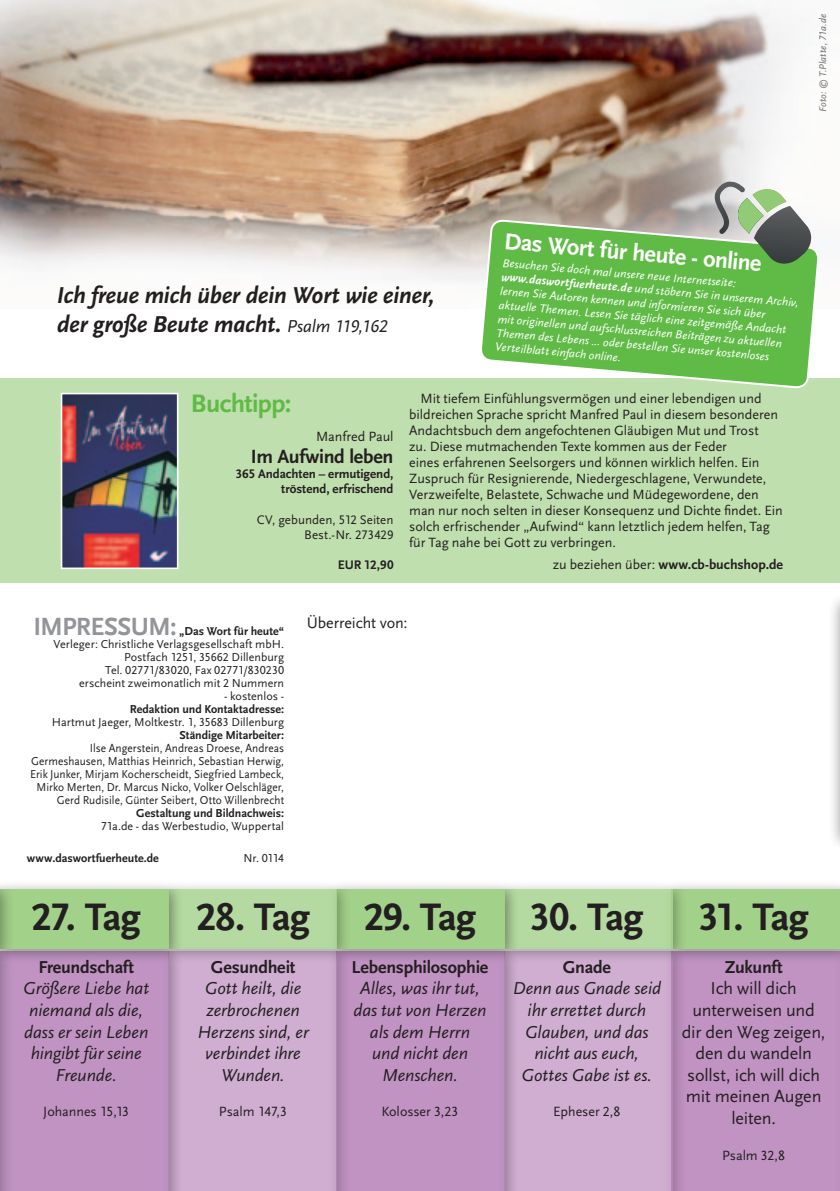
<style>
.page{position:relative;width:840px;height:1191px;background:#fff}
.page>*{position:absolute;margin:0;border:0;box-sizing:border-box;transform-origin:0 0}
.t1{font:700 40px "Scala Sans LF";letter-spacing:-.03em;color:#231f20}
.t2{font:700 26.4px "Scala Sans LF";letter-spacing:-.025em;color:#60bb46}
.t3{font:italic 700 24px/28.8px "Scala Sans LF";letter-spacing:-.015em;color:#231f20}
.t4{font:700 24px "Scala Sans LF";color:#fff}
.t5{font:700 20px "Scala Sans LF";letter-spacing:-.015em;color:#231f20}
.t6{font:italic 18px/21.6px "Scala Sans LF";letter-spacing:-.005em;color:#231f20;text-align:center}
.t7{font:18px/21.6px "Scala Sans LF";letter-spacing:-.01em;color:#231f20;text-align:center}
.t8{font:700 18px "Scala Sans LF";letter-spacing:-.015em;color:#231f20}
.t9{font:16px "Scala Sans LF";letter-spacing:-.005em;color:#231f20}
.t10{font:14px/16px "Scala Sans LF";color:#231f20}
.t11{font:700 14px "Scala Sans LF";letter-spacing:-.005em;color:#231f20}
.t12{font:700 13px/15px "Scala Sans LF";color:#231f20;text-align:right}
.t13{font:13px/15px "Scala Sans LF";letter-spacing:.005em;color:#231f20;text-align:right}
.t14{font:italic 12px/14px "Scala Sans LF";color:#fff}
.t15{font:12px/13px "Scala Sans LF";color:#231f20;text-align:right}
.t16{font:12px/13px "Scala Sans LF";color:#231f20;text-align:right;scale:.94 1}
.t17{font:700 12px "Scala Sans LF";color:#231f20}
.t18{font:italic 10px "Scala Sans LF";letter-spacing:.01em;color:#6c6d70}
.s1{font-weight:400;font-size:18px}
.s2{font-weight:700}
.s3{font-weight:400}
.s4{font-weight:700;font-size:26px;color:#939598}
</style>
<div class="page">
<img style="left:0;top:0;width:792px;height:281px">
<hr style="left:839px;top:951px;width:1px;height:240px;background:#b279b4">
<hr style="left:839px;top:889px;width:1px;height:59px;background:#a2d18a">
<div style="left:671px;top:951px;width:168px;height:240px;background:#c193c3"></div>
<hr style="left:839px;top:615px;width:1px;height:235px;background:#cee6c1">
<div style="left:0;top:378px;width:839px;height:205px;background:#c0dfae"></div>
<img style="left:64px;top:396px;width:111px;height:170px">
<div style="left:61px;top:393px;width:117px;height:176px;border:2px solid #fff"></div>
<svg style="left:478px;top:219px;width:340px;height:170px;background:#77c260"></svg>
<svg style="left:714px;top:182px;width:96px;height:82px"></svg>
<div style="left:494px;top:941px;width:193px;height:250px;background:#231f20;opacity:.5"></div>
<div style="left:503px;top:951px;width:168px;height:240px;background:#d0aed2"></div>
<div style="left:662px;top:879px;width:177px;height:85px;background:#231f20;opacity:.5"></div>
<div style="left:671px;top:889px;width:168px;height:59px;background:#a2d18a"></div>
<div style="left:326px;top:941px;width:193px;height:250px;background:#231f20;opacity:.5"></div>
<div style="left:336px;top:951px;width:167px;height:240px;background:#c193c3"></div>
<div style="left:494px;top:879px;width:193px;height:85px;background:#231f20;opacity:.5"></div>
<div style="left:503px;top:889px;width:168px;height:59px;background:#b4daa1"></div>
<div style="left:158px;top:941px;width:193px;height:250px;background:#231f20;opacity:.5"></div>
<div style="left:168px;top:951px;width:168px;height:240px;background:#d0aed2"></div>
<div style="left:326px;top:879px;width:193px;height:85px;background:#231f20;opacity:.5"></div>
<div style="left:336px;top:889px;width:167px;height:59px;background:#a2d18a"></div>
<div style="left:0;top:941px;width:183px;height:250px;background:#231f20;opacity:.5"></div>
<div style="left:0;top:951px;width:168px;height:240px;background:#c193c3"></div>
<div style="left:158px;top:879px;width:193px;height:85px;background:#231f20;opacity:.5"></div>
<div style="left:168px;top:889px;width:168px;height:59px;background:#b4daa1"></div>
<div style="left:0;top:879px;width:183px;height:85px;background:#231f20;opacity:.5"></div>
<div style="left:0;top:889px;width:168px;height:59px;background:#a2d18a"></div>
<div style="left:0;top:941px;width:16px;height:250px;background:#231f20;opacity:.5"></div>
<hr style="left:0;top:951px;width:1px;height:240px;background:#b279b4">
<div style="left:0;top:879px;width:16px;height:85px;background:#231f20;opacity:.5"></div>
<hr style="left:0;top:889px;width:1px;height:59px;background:#a2d18a">
<img style="left:815px;top:286px;width:24px;height:603px">
<p class="t18" style="left:816px;top:112px;width:99px;rotate:-90deg">Foto: © T.Platte, 71a.de</p>
<h3 class="t3" style="left:57px;top:281px;width:379px">Ich freue mich über dein Wort wie einer, der große Beute macht. <span class="s1">Psalm 119,162</span></h3>
<h3 class="t4" style="left:505px;top:227px;width:259px;rotate:5deg">Das Wort für heute - online</h3>
<p class="t14" style="left:503px;top:256px;width:300px;rotate:5deg">Besuchen Sie doch mal unsere neue Internetseite: <span class="s2">www.daswortfuerheute.de</span> und stöbern Sie in unserem Archiv, lernen Sie Autoren kennen und informieren Sie sich über aktuelle Themen. Lesen Sie täglich eine zeitgemäße Andacht mit originellen und aufschlussreichen Beiträgen zu aktuellen Themen des Lebens ... oder bestellen Sie unser kostenloses Verteilblatt einfach online.</p>
<h2 class="t2" style="left:191px;top:388px;width:102px">Buchtipp:</h2>
<p class="t10" style="left:409px;top:390px;width:375px;text-indent:11px">Mit tiefem Einfühlungsvermögen und einer lebendigen und bildreichen Sprache spricht Manfred Paul in diesem besonderen Andachtsbuch dem angefochtenen Gläubigen Mut und Trost<br>zu. Diese mutmachenden Texte kommen aus der Feder<br>eines erfahrenen Seelsorgers und können wirklich helfen. Ein Zuspruch für Resignierende, Niedergeschlagene, Verwundete, Verzweifelte, Belastete, Schwache und Müdegewordene, den man nur noch selten in dieser Konsequenz und Dichte findet. Ein solch erfrischender „Aufwind“ kann letztlich jedem helfen, Tag für Tag nahe bei Gott zu verbringen.</p>
<p class="t10" style="left:316px;top:428px;width:79px">Manfred Paul</p>
<h3 class="t5" style="left:251px;top:444px;width:144px">Im Aufwind leben</h3>
<p class="t12" style="left:236px;top:466px;width:159px">365 Andachten – ermutigend, tröstend, erfrischend</p>
<p class="t13" style="left:257px;top:512px;width:138px">CV, gebunden, 512 Seiten<br>Best.-Nr. 273429</p>
<p class="t12" style="left:337px;top:557px;width:57px">EUR 12,90</p>
<p class="t11" style="left:552px;top:556px;width:232px"><span class="s3">zu beziehen über:</span> www.cb-buchshop.de</p>
<p class="t15" style="left:33px;top:624px;width:252px"><span class="s4">IMPRESSUM:</span> <span class="s2">„Das Wort für heute“ </span>Verleger: Christliche Verlagsgesellschaft mbH.<br>Postfach 1251, 35662 Dillenburg<br>Tel. 02771/83020, Fax 02771/830230<br>erscheint zweimonatlich mit 2 Nummern</p>
<p class="t15" style="left:224px;top:689px;width:61px">- kostenlos -</p>
<p class="t17" style="left:130px;top:702px;width:156px">Redaktion und Kontaktadresse:</p>
<p class="t15" style="left:52px;top:715px;width:234px">Hartmut Jaeger, Moltkestr. 1, 35683 Dillenburg</p>
<p class="t17" style="left:179px;top:728px;width:106px">Ständige Mitarbeiter:</p>
<p class="t16" style="left:30px;top:741px;width:272px">Ilse Angerstein, Andreas Droese, Andreas Germeshausen, Matthias Heinrich, Sebastian Herwig, Erik Junker, Mirjam Kocherscheidt, Siegfried Lambeck, Mirko Merten, Dr. Marcus Nicko, Volker Oelschläger, Gerd Rudisile, Günter Seibert, Otto Willenbrecht</p>
<p class="t17" style="left:136px;top:806px;width:149px">Gestaltung und Bildnachweis:</p>
<p class="t15" style="left:101px;top:819px;width:185px">71a.de - das Werbestudio, Wuppertal</p>
<p class="t17" style="left:27px;top:851px;width:133px">www.daswortfuerheute.de</p>
<p class="t15" style="left:243px;top:851px;width:42px">Nr. 0114</p>
<p class="t9" style="left:306px;top:613px;width:102px">Überreicht von:</p>
<h1 class="t1" style="left:32px;top:892px;width:111px">27. Tag</h1>
<p class="t8" style="left:38px;top:956px;width:97px">Freundschaft</p>
<p class="t6" style="left:23px;top:977px;width:127px">Größere Liebe hat niemand als die, dass er sein Leben hingibt für seine<br>Freunde.</p>
<p class="t10" style="left:43px;top:1103px;width:88px">Johannes 15,13</p>
<h1 class="t1" style="left:196px;top:892px;width:115px">28. Tag</h1>
<p class="t8" style="left:211px;top:956px;width:86px">Gesundheit</p>
<p class="t6" style="left:197px;top:977px;width:113px">Gott heilt, die zerbrochenen<br>Herzens sind, er verbindet ihre<br>Wunden.</p>
<p class="t10" style="left:219px;top:1103px;width:70px">Psalm 147,3</p>
<h1 class="t1" style="left:363px;top:892px;width:114px">29. Tag</h1>
<p class="t8" style="left:351px;top:956px;width:138px">Lebensphilosophie</p>
<p class="t6" style="left:353px;top:977px;width:134px">Alles, was ihr tut, das tut von Herzen als dem Herrn<br>und nicht den<br>Menschen.</p>
<p class="t10" style="left:381px;top:1103px;width:79px">Kolosser 3,23</p>
<h1 class="t1" style="left:530px;top:892px;width:114px">30. Tag</h1>
<p class="t8" style="left:562px;top:956px;width:50px">Gnade</p>
<p class="t6" style="left:512px;top:977px;width:150px">Denn aus Gnade seid ihr errettet durch<br>Glauben, und das nicht aus euch,<br>Gottes Gabe ist es.</p>
<p class="t10" style="left:552px;top:1103px;width:69px">Epheser 2,8</p>
<h1 class="t1" style="left:698px;top:892px;width:111px">31. Tag</h1>
<p class="t8" style="left:724px;top:956px;width:59px">Zukunft</p>
<p class="t7" style="left:681px;top:977px;width:145px">Ich will dich unterweisen und dir den Weg zeigen, den du wandeln sollst, ich will dich mit meinen Augen leiten.</p>
<p class="t10" style="left:721px;top:1147px;width:65px">Psalm 32,8</p>
</div>
